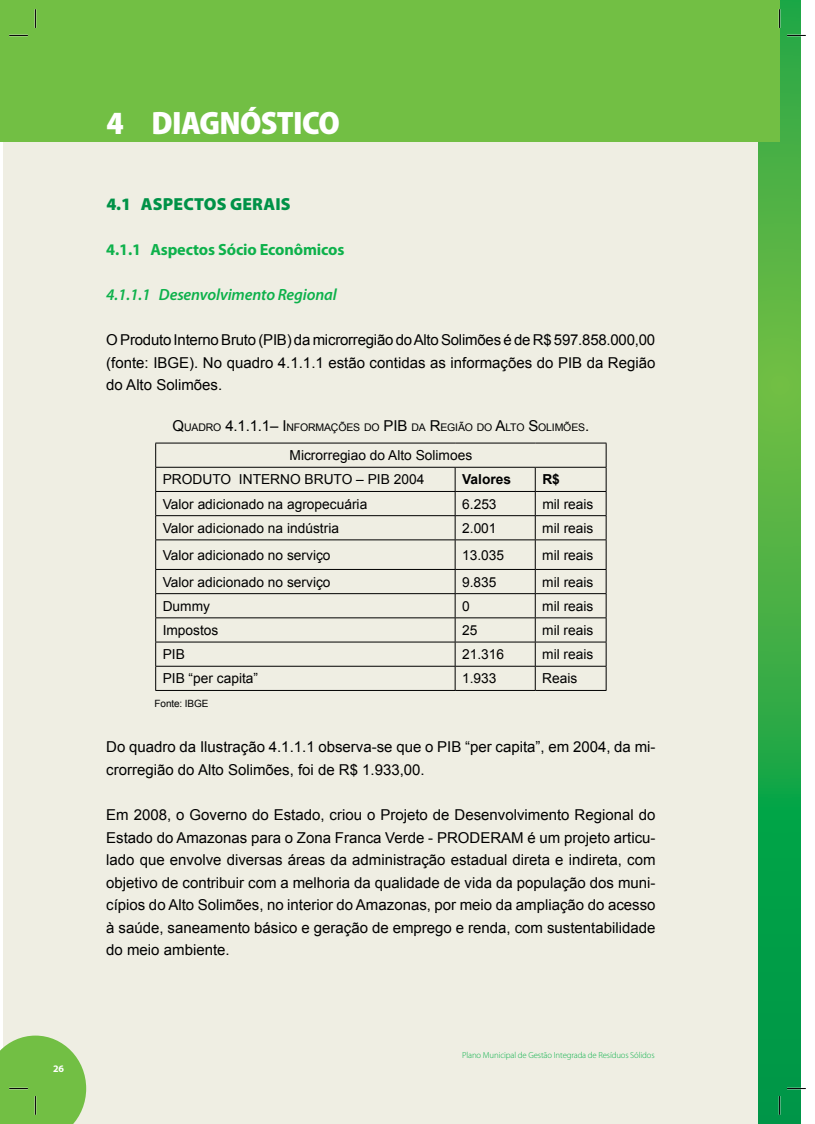
<style>
.page{position:relative;width:815px;height:1124px;background:#fff}
.page>*{position:absolute;margin:0;border:0;box-sizing:border-box;transform-origin:0 0}
.t1{font:900 semi-condensed 32.5px "Myriad Pro";letter-spacing:-.02em;color:#fff}
.t2{font:900 17.5px "Myriad Pro";letter-spacing:.01em;color:#009247}
.t3{font:italic 600 16.25px "Myriad Pro";letter-spacing:-.01em;color:#0db14b}
.t4{font:700 16.25px "Myriad Pro";letter-spacing:-.01em;color:#0db14b}
.t5{font:15px/22.5px "Arial";color:#000;text-align:justify}
.t6{font:13.75px/24.1px "Arial";color:#000}
.t7{font:700 13.75px "Arial";color:#000}
.t8{font:10.5px "Arial";letter-spacing:-.015em;color:#000}
.t9{font:10px "Arial";letter-spacing:-.01em;color:#000}
.t10{font:700 10px "Myriad Pro";color:#fff}
.t11{font:300 8.75px "Myriad Pro";letter-spacing:-.015em;color:#0db14b}
.s1{font-size:15px}
</style>
<div class="page">
<div style="left:4px;top:2px;width:776px;height:1121px;background:#efeee3"></div>
<svg style="left:758px;top:0;width:43px;height:1123px;background:#35ab45"></svg>
<div style="left:0;top:0;width:780px;height:142px;background:#72bf44"></div>
<hr style="left:155px;top:442px;width:300px;height:1px;background:#000">
<hr style="left:455px;top:442px;width:80px;height:1px;background:#000">
<hr style="left:535px;top:442px;width:71px;height:1px;background:#000">
<hr style="left:155px;top:467px;width:300px;height:1px;background:#000">
<hr style="left:455px;top:467px;width:80px;height:1px;background:#000">
<hr style="left:535px;top:467px;width:71px;height:1px;background:#000">
<hr style="left:155px;top:491px;width:300px;height:1px;background:#000">
<hr style="left:455px;top:491px;width:80px;height:1px;background:#000">
<hr style="left:535px;top:491px;width:71px;height:1px;background:#000">
<hr style="left:155px;top:515px;width:300px;height:1px;background:#000">
<hr style="left:455px;top:515px;width:80px;height:1px;background:#000">
<hr style="left:535px;top:515px;width:71px;height:1px;background:#000">
<hr style="left:155px;top:539px;width:300px;height:1px;background:#000">
<hr style="left:455px;top:539px;width:80px;height:1px;background:#000">
<hr style="left:535px;top:539px;width:71px;height:1px;background:#000">
<hr style="left:155px;top:569px;width:300px;height:1px;background:#000">
<hr style="left:455px;top:569px;width:80px;height:1px;background:#000">
<hr style="left:535px;top:569px;width:71px;height:1px;background:#000">
<hr style="left:155px;top:593px;width:300px;height:1px;background:#000">
<hr style="left:455px;top:593px;width:80px;height:1px;background:#000">
<hr style="left:535px;top:593px;width:71px;height:1px;background:#000">
<hr style="left:155px;top:617px;width:300px;height:1px;background:#000">
<hr style="left:455px;top:617px;width:80px;height:1px;background:#000">
<hr style="left:535px;top:617px;width:71px;height:1px;background:#000">
<hr style="left:155px;top:641px;width:300px;height:1px;background:#000">
<hr style="left:455px;top:641px;width:80px;height:1px;background:#000">
<hr style="left:535px;top:641px;width:71px;height:1px;background:#000">
<hr style="left:155px;top:665px;width:300px;height:1px;background:#000">
<svg style="left:155px;top:443px;width:1px;height:247px"></svg>
<hr style="left:455px;top:665px;width:80px;height:1px;background:#000">
<svg style="left:455px;top:467px;width:1px;height:223px"></svg>
<hr style="left:535px;top:665px;width:71px;height:1px;background:#000">
<svg style="left:535px;top:467px;width:1px;height:223px"></svg>
<svg style="left:606px;top:443px;width:1px;height:247px"></svg>
<hr style="left:155px;top:690px;width:300px;height:1px;background:#000">
<hr style="left:455px;top:690px;width:80px;height:1px;background:#000">
<hr style="left:535px;top:690px;width:71px;height:1px;background:#000">
<svg style="left:9px;top:35px;width:19px;height:1px"></svg>
<svg style="left:787px;top:35px;width:19px;height:1px"></svg>
<svg style="left:787px;top:1087px;width:19px;height:2px"></svg>
<svg style="left:35px;top:9px;width:1px;height:19px"></svg>
<svg style="left:0;top:1035px;width:86px;height:88px;background:#80c357"></svg>
<svg style="left:779px;top:9px;width:1px;height:19px"></svg>
<svg style="left:779px;top:1095px;width:1px;height:19px"></svg>
<p class="t10" style="left:53px;top:1062px;width:12px">26</p>
<h1 class="t1" style="left:107px;top:105px;width:233px">4 DIAGNÓSTICO</h1>
<p class="t2" style="left:106px;top:194px;width:186px">4.1 ASPECTOS GERAIS</p>
<p class="t4" style="left:106px;top:240px;width:240px">4.1.1 Aspectos Sócio Econômicos</p>
<p class="t3" style="left:106px;top:286px;width:232px">4.1.1.1 Desenvolvimento Regional</p>
<p class="t5" style="left:106px;top:329px;width:551px">O Produto Interno Bruto (PIB) da microrregião do Alto Solimões é de R$ 597.858.000,00 (fonte: IBGE). No quadro 4.1.1.1 estão contidas as informações do PIB da Região do Alto Solimões.</p>
<p class="t8" style="left:173px;top:420px;width:418px"><span class="s1">Q</span>UADRO <span class="s1">4.1.1.1– I</span>NFORMAÇÕES DO <span class="s1">PIB</span> DA <span class="s1">R</span>EGIÃO DO <span class="s1">A</span>LTO <span class="s1">S</span>OLIMÕES<span class="s1">.</span></p>
<p class="t6" style="left:163px;top:443px;width:311px;text-indent:127px">Microrregiao do Alto Solimoes<br>PRODUTO INTERNO BRUTO – PIB 2004</p>
<p class="t7" style="left:462px;top:470px;width:50px">Valores</p>
<p class="t7" style="left:542px;top:470px;width:19px">R$</p>
<p class="t6" style="left:163px;top:491px;width:206px">Valor adicionado na agropecuária</p>
<p class="t6" style="left:462px;top:491px;width:36px">6.253</p>
<p class="t6" style="left:542px;top:491px;width:53px">mil reais</p>
<p class="t6" style="left:163px;top:516px;width:178px">Valor adicionado na indústria</p>
<p class="t6" style="left:462px;top:516px;width:36px">2.001</p>
<p class="t6" style="left:542px;top:516px;width:53px">mil reais</p>
<p class="t6" style="left:163px;top:543px;width:169px">Valor adicionado no serviço</p>
<p class="t6" style="left:462px;top:543px;width:44px">13.035</p>
<p class="t6" style="left:542px;top:543px;width:53px">mil reais</p>
<p class="t6" style="left:163px;top:569px;width:169px">Valor adicionado no serviço</p>
<p class="t6" style="left:462px;top:569px;width:36px">9.835</p>
<p class="t6" style="left:542px;top:569px;width:53px">mil reais</p>
<p class="t6" style="left:163px;top:594px;width:49px">Dummy</p>
<p class="t6" style="left:462px;top:594px;width:9px">0</p>
<p class="t6" style="left:542px;top:594px;width:53px">mil reais</p>
<p class="t6" style="left:163px;top:618px;width:57px">Impostos</p>
<p class="t6" style="left:462px;top:618px;width:17px">25</p>
<p class="t6" style="left:542px;top:618px;width:53px">mil reais</p>
<p class="t6" style="left:163px;top:642px;width:24px">PIB</p>
<p class="t6" style="left:462px;top:642px;width:44px">21.316</p>
<p class="t6" style="left:542px;top:642px;width:53px">mil reais</p>
<p class="t6" style="left:163px;top:666px;width:97px">PIB “per capita”</p>
<p class="t6" style="left:462px;top:666px;width:36px">1.933</p>
<p class="t6" style="left:542px;top:666px;width:37px">Reais</p>
<p class="t9" style="left:155px;top:697px;width:56px">Fonte: IBGE</p>
<p class="t5" style="left:106px;top:736px;width:551px">Do quadro da Ilustração 4.1.1.1 observa-se que o PIB “per capita”, em 2004, da mi&shy;crorregião do Alto Solimões, foi de R$ 1.933,00.</p>
<p class="t5" style="left:106px;top:803px;width:551px">Em 2008, o Governo do Estado, criou o Projeto de Desenvolvimento Regional do Estado do Amazonas para o Zona Franca Verde - PRODERAM é um projeto articu&shy;lado que envolve diversas áreas da administração estadual direta e indireta, com objetivo de contribuir com a melhoria da qualidade de vida da população dos muni&shy;cípios do Alto Solimões, no interior do Amazonas, por meio da ampliação do acesso à saúde, saneamento básico e geração de emprego e renda, com sustentabilidade do meio ambiente.</p>
<p class="t11" style="left:462px;top:1050px;width:194px">Plano Municipal de Gestão Integrada de Resíduos Sólidos</p>
</div>
